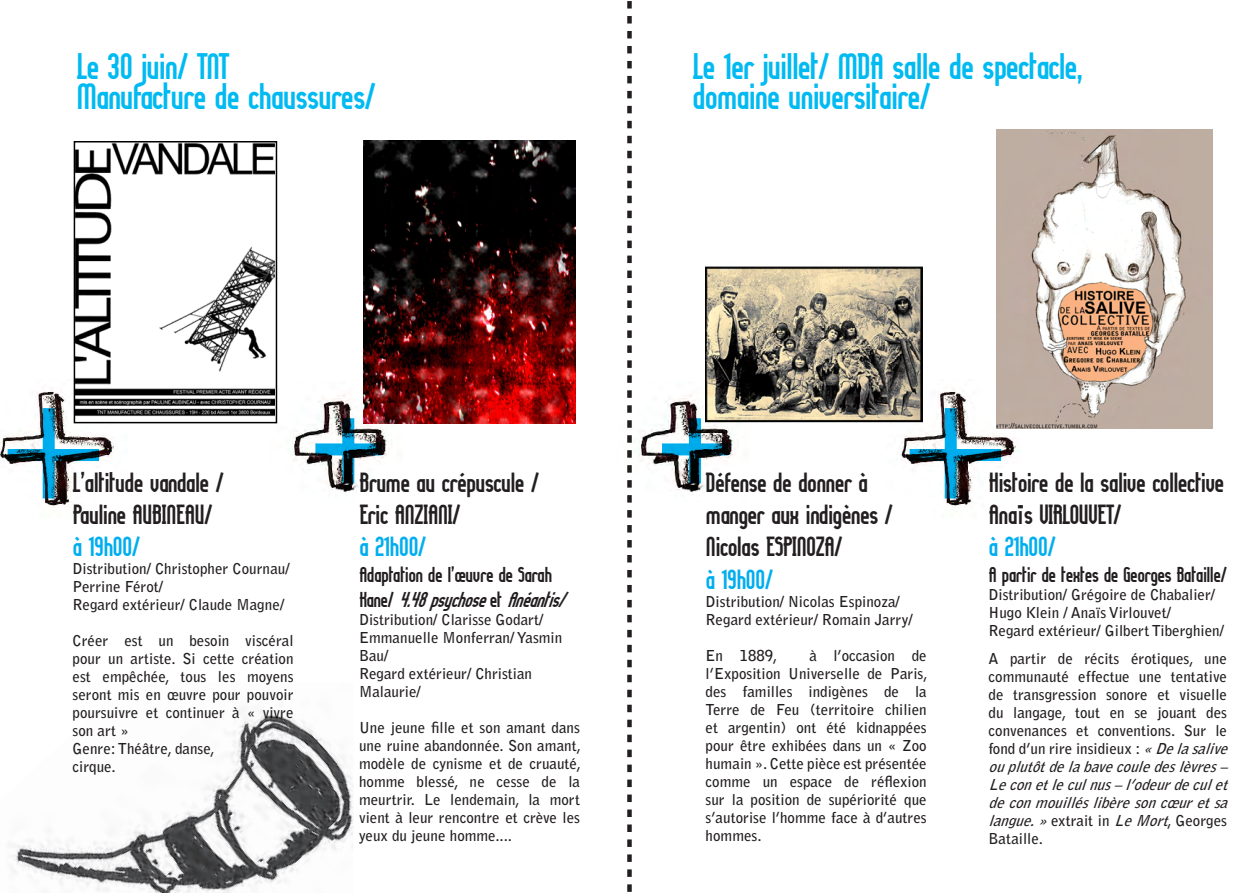
<style>
.page{position:relative;width:1259px;height:893px;background:#fff}
.page>*{position:absolute;margin:0;border:0;box-sizing:border-box;transform-origin:0 0}
.t1{font:700 36px "Lady Ice Revisited";color:#00baf1}
.t2{font:700 27px "Lady Ice Revisited";color:#231f20}
.t3{font:700 27px "Lady Ice Revisited";color:#00aeef}
.t4{font:700 21px/25.2px "Lady Ice Revisited";color:#231f20}
.t5{font:700 15px/18px "Bell Gothic Std";color:#231f20}
.s1{font-style:italic}
</style>
<div class="page">
<img style="left:363px;top:141px;width:212px;height:282px">
<img style="left:77px;top:144px;width:197px;height:272px">
<div style="left:74px;top:141px;width:203px;height:282px;border:2px solid #000"></div>
<img style="left:270px;top:381px;width:132px;height:111px">
<img style="left:0;top:379px;width:128px;height:132px">
<img style="left:705px;top:266px;width:217px;height:157px">
<img style="left:996px;top:130px;width:216px;height:299px">
<img style="left:645px;top:381px;width:103px;height:111px">
<img style="left:883px;top:379px;width:146px;height:132px">
<svg style="left:627px;top:1px;width:5px;height:891px"></svg>
<img style="left:9px;top:709px;width:344px;height:184px">
<p class="t1" style="left:77px;top:42px;width:154px">Le 30 juin/ TNT</p>
<p class="t1" style="left:77px;top:72px;width:300px">Manufacture de chaussures/</p>
<p class="t1" style="left:692px;top:42px;width:391px">Le 1er juillet/ MDA salle de spectacle,</p>
<p class="t1" style="left:692px;top:72px;width:239px">domaine universitaire/</p>
<p class="t2" style="left:73px;top:464px;width:152px">L’altitude vandale /</p>
<p class="t2" style="left:73px;top:497px;width:141px">Pauline AUBINEAU/</p>
<p class="t3" style="left:73px;top:529px;width:68px">à 19h00/</p>
<p class="t5" style="left:73px;top:560px;width:218px">Distribution/ Christopher Cournau/</p>
<p class="t5" style="left:73px;top:578px;width:92px">Perrine Férot/</p>
<p class="t5" style="left:73px;top:596px;width:213px">Regard extérieur/ Claude Magne/</p>
<p class="t5" style="left:73px;top:632px;width:222px;text-align:justify">Créer est un besoin viscéral pour un artiste. Si cette création est empêchée, tous les moyens seront mis en œuvre pour pouvoir poursuivre et continuer à « vivre son art »</p>
<p class="t5" style="left:73px;top:740px;width:144px">Genre: Théâtre, danse,</p>
<p class="t5" style="left:73px;top:758px;width:45px">cirque.</p>
<p class="t2" style="left:359px;top:464px;width:181px">Brume au crépuscule /</p>
<p class="t2" style="left:359px;top:497px;width:102px">Eric ANZIANI/</p>
<p class="t3" style="left:359px;top:529px;width:68px">à 21h00/</p>
<p class="t4" style="left:359px;top:561px;width:215px">Adaptation de l’œuvre de Sarah<br>K a n e / <span class="s1">4.48psychose</span>e t <span class="s1">Anéantis/</span></p>
<p class="t5" style="left:359px;top:610px;width:186px">Distribution/ Clarisse Godart/</p>
<p class="t5" style="left:359px;top:628px;width:205px">Emmanuelle Monferran/ Yasmin<br>Bau/</p>
<p class="t5" style="left:359px;top:664px;width:174px">Regard extérieur/ Christian</p>
<p class="t5" style="left:359px;top:682px;width:63px">Malaurie/</p>
<p class="t5" style="left:359px;top:718px;width:223px;text-align:justify">Une jeune fille et son amant dans une ruine abandonnée. Son amant, modèle de cynisme et de cruauté, homme blessé, ne cesse de la meurtrir. Le lendemain, la mort vient à leur rencontre et crève les yeux du jeune homme....</p>
<p class="t2" style="left:705px;top:464px;width:163px">Défense de donner à</p>
<p class="t2" style="left:705px;top:497px;width:188px">manger aux indigènes /</p>
<p class="t2" style="left:705px;top:529px;width:138px">Nicolas ESPINOZA/</p>
<p class="t3" style="left:705px;top:562px;width:68px">à 19h00/</p>
<p class="t5" style="left:705px;top:592px;width:196px">Distribution/ Nicolas Espinoza/</p>
<p class="t5" style="left:705px;top:610px;width:209px">Regard extérieur/ Romain Jarry/</p>
<p class="t5" style="left:705px;top:646px;width:73px">En 1889,</p>
<p class="t5" style="left:705px;top:646px;width:223px;text-align:justify;text-indent:104px">à l’occasion de l’Exposition Universelle de Paris, des familles indigènes de la Terre de Feu (territoire chilien et argentin) ont été kidnappées pour être exhibées dans un « Zoo humain ». Cette pièce est présentée comme un espace de réflexion sur la position de supériorité que s’autorise l’homme face à d’autres hommes.</p>
<p class="t2" style="left:988px;top:464px;width:237px">Histoire de la salive collective</p>
<p class="t2" style="left:988px;top:497px;width:134px">Anaïs VIRLOUVET/</p>
<p class="t3" style="left:988px;top:529px;width:68px">à 21h00/</p>
<p class="t4" style="left:988px;top:561px;width:239px">A partir de textes de Georges Bataille/</p>
<p class="t5" style="left:988px;top:585px;width:228px">Distribution/ Grégoire de Chabalier/<br>Hugo Klein / Anaïs Virlouvet/</p>
<p class="t5" style="left:988px;top:621px;width:237px">Regard extérieur/ Gilbert Tiberghien/</p>
<p class="t5" style="left:988px;top:650px;width:246px">A partir de récits érotiques, une communauté effectue une tentative de transgression sonore et visuelle du langage, tout en se jouant des convenances et conventions. Sur le fond d’un rire insidieux : <span class="s1">«Delasalive ouplutôtdelabavecouledeslèvres– Leconetleculnus–l’odeurdeculet deconmouilléslibèresoncœuretsa langue.»</span>extrait in <span class="s1">LeMort</span>, Georges Bataille.</p>
</div>
